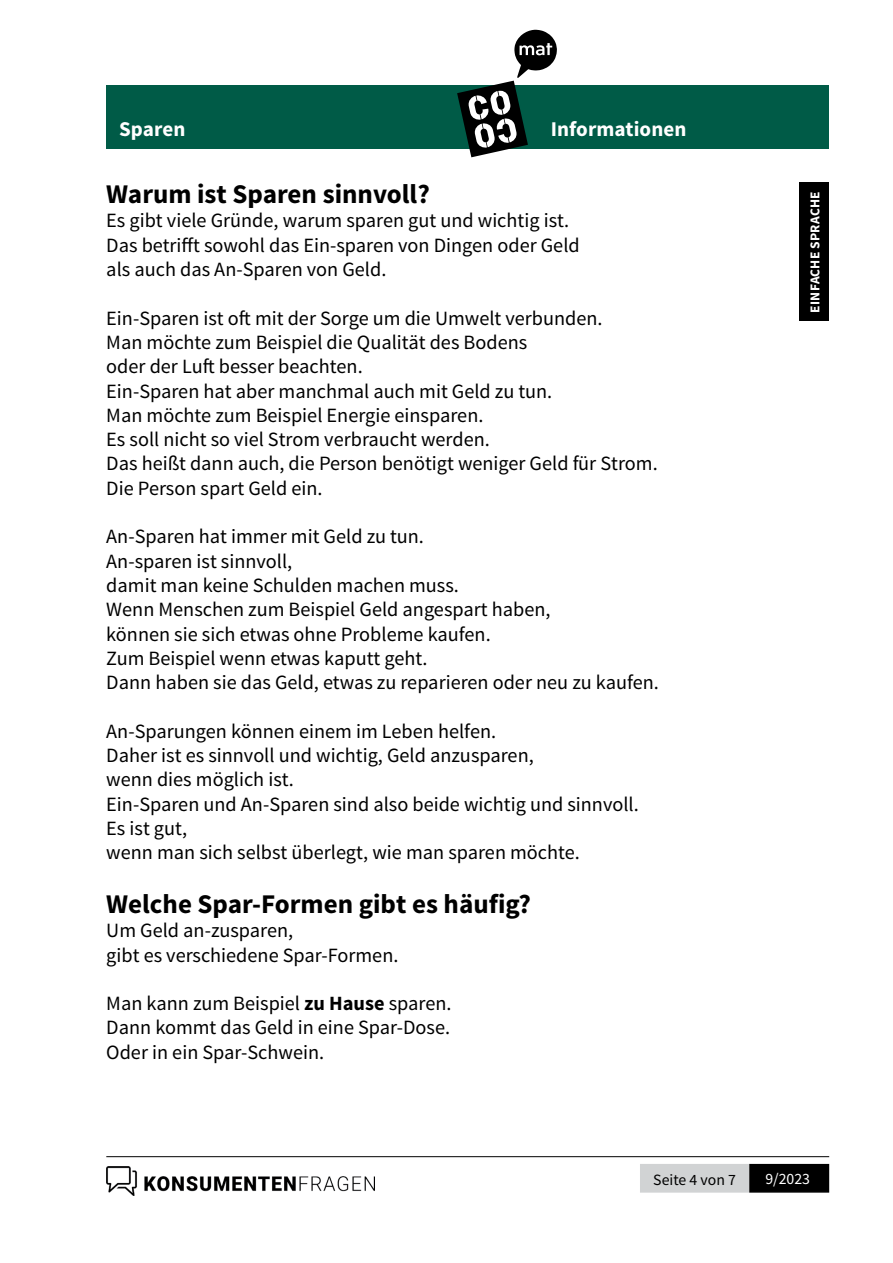
<style>
.page{position:relative;width:893px;height:1263px;background:#fff}
.page>*{position:absolute;margin:0;border:0;box-sizing:border-box;transform-origin:0 0}
.H3_H3_18_Bold{font:700 27px "Source Sans Pro";color:#000}
.t1{font:700 21px "Source Sans Pro";letter-spacing:.005em;color:#fff}
.P_Lauftext_13_5{font:20.25px/24.3px "Source Sans Pro";color:#000}
.t2{font:15.75px "Source Sans Pro";color:#000}
.t3{font:15.75px "Source Sans Pro";color:#fff}
.t4{font:700 13.5px "Source Sans Pro";letter-spacing:.015em;color:#fff}
.s1{font-weight:700}
</style>
<div class="page">
<div style="left:640px;top:1164px;width:109px;height:28px;background:#d1d3d4"></div>
<div style="left:749px;top:1164px;width:80px;height:28px;background:#000"></div>
<hr style="left:106px;top:1156px;width:723px;height:1px;background:#000">
<img style="left:106px;top:1166px;width:268px;height:29px">
<div style="left:106px;top:85px;width:723px;height:64px;background:#005b47"></div>
<svg style="left:457px;top:30px;width:100px;height:127px"></svg>
<div style="left:799px;top:183px;width:30px;height:138px;background:#000"></div>
<p class="t1" style="left:119px;top:116px;width:68px">Sparen</p>
<p class="t1" style="left:551px;top:116px;width:137px">Informationen</p>
<h3 class="H3_H3_18_Bold" style="left:106px;top:177px;width:325px">Warum ist Sparen sinnvoll?</h3>
<p class="P_Lauftext_13_5" style="left:106px;top:209px;width:464px">Es gibt viele Gründe, warum sparen gut und wichtig ist.</p>
<p class="P_Lauftext_13_5" style="left:106px;top:233px;width:475px">Das betrifft sowohl das Ein-sparen von Dingen oder Geld als auch das An-Sparen von Geld.</p>
<p class="P_Lauftext_13_5" style="left:106px;top:306px;width:498px">Ein-Sparen ist oft mit der Sorge um die Umwelt verbunden.</p>
<p class="P_Lauftext_13_5" style="left:106px;top:330px;width:422px">Man möchte zum Beispiel die Qualität des Bodens oder der Luft besser beachten.</p>
<p class="P_Lauftext_13_5" style="left:106px;top:379px;width:448px">Ein-Sparen hat aber manchmal auch mit Geld zu tun.</p>
<p class="P_Lauftext_13_5" style="left:106px;top:403px;width:379px">Man möchte zum Beispiel Energie einsparen.</p>
<p class="P_Lauftext_13_5" style="left:106px;top:428px;width:385px">Es soll nicht so viel Strom verbraucht werden.</p>
<p class="P_Lauftext_13_5" style="left:106px;top:452px;width:553px">Das heißt dann auch, die Person benötigt weniger Geld für Strom.</p>
<p class="P_Lauftext_13_5" style="left:106px;top:476px;width:218px">Die Person spart Geld ein.</p>
<p class="P_Lauftext_13_5" style="left:106px;top:525px;width:319px">An-Sparen hat immer mit Geld zu tun.</p>
<p class="P_Lauftext_13_5" style="left:106px;top:549px;width:354px">An-sparen ist sinnvoll,<br>damit man keine Schulden machen muss.</p>
<p class="P_Lauftext_13_5" style="left:106px;top:598px;width:446px">Wenn Menschen zum Beispiel Geld angespart haben, können sie sich etwas ohne Probleme kaufen.</p>
<p class="P_Lauftext_13_5" style="left:106px;top:646px;width:323px">Zum Beispiel wenn etwas kaputt geht.</p>
<p class="P_Lauftext_13_5" style="left:106px;top:671px;width:554px">Dann haben sie das Geld, etwas zu reparieren oder neu zu kaufen.</p>
<p class="P_Lauftext_13_5" style="left:106px;top:719px;width:391px">An-Sparungen können einem im Leben helfen.</p>
<p class="P_Lauftext_13_5" style="left:106px;top:743px;width:429px">Daher ist es sinnvoll und wichtig, Geld anzusparen, wenn dies möglich ist.</p>
<p class="P_Lauftext_13_5" style="left:106px;top:792px;width:534px">Ein-Sparen und An-Sparen sind also beide wichtig und sinnvoll.</p>
<p class="P_Lauftext_13_5" style="left:106px;top:816px;width:475px">Es ist gut,<br>wenn man sich selbst überlegt, wie man sparen möchte.</p>
<h3 class="H3_H3_18_Bold" style="left:106px;top:887px;width:426px">Welche Spar-Formen gibt es häufig?</h3>
<p class="P_Lauftext_13_5" style="left:106px;top:919px;width:294px">Um Geld an-zusparen,<br>gibt es verschiedene Spar-Formen.</p>
<p class="P_Lauftext_13_5" style="left:106px;top:992px;width:347px">Man kann zum Beispiel <span class="s1">zu Hause</span> sparen.</p>
<p class="P_Lauftext_13_5" style="left:106px;top:1016px;width:345px">Dann kommt das Geld in eine Spar-Dose.</p>
<p class="P_Lauftext_13_5" style="left:106px;top:1040px;width:219px">Oder in ein Spar-Schwein.</p>
<p class="t4" style="left:806px;top:313px;width:123px;rotate:-90deg">EINFACHE SPRACHE</p>
<p class="t2" style="left:653px;top:1170px;width:84px">Seite 4 von 7</p>
<p class="t3" style="left:765px;top:1169px;width:46px">9/2023</p>
</div>
